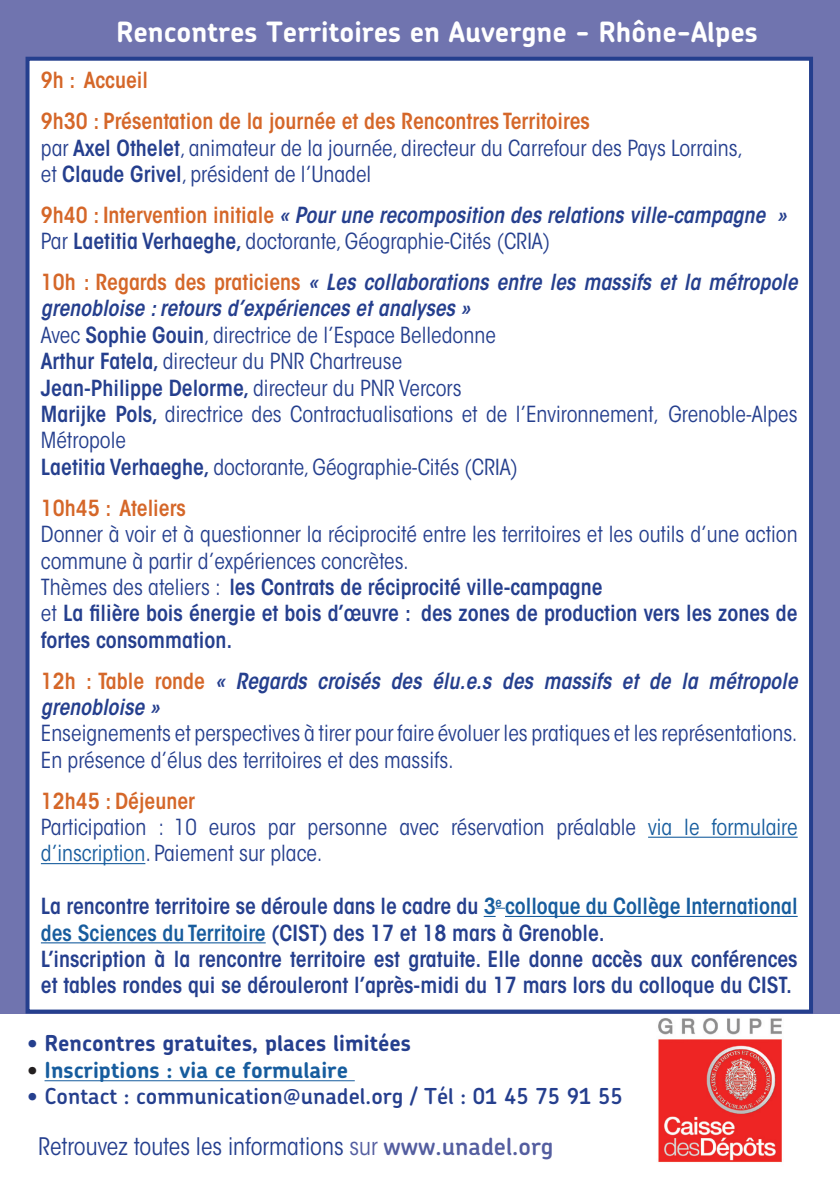
<style>
.page{position:relative;width:840px;height:1191px;background:#fff}
.page>*{position:absolute;margin:0;border:0;box-sizing:border-box;transform-origin:0 0}
.t1{font:700 28px "Chevin";color:#fff}
.t2{font:condensed 24px "ITC Avant Garde Std";color:#253f8e}
.t3{font:condensed 22px/26.4px "ITC Avant Garde Std";color:#253f8e}
.t4{font:600 condensed 22px/26.4px "ITC Avant Garde Std";color:#253f8e}
.t5{font:italic 600 condensed 22px/26.4px "ITC Avant Garde Std";color:#253f8e}
.t6{font:600 condensed 22px "ITC Avant Garde Std";color:#d56729}
.t7{font:600 22px "Chevin";color:#253f8e}
.t8{font:700 22px "Chevin";color:#253f8e}
.t9{font:700 22px "Chevin";color:#175d9e}
.s1{font-weight:600}
.s2{font-style:normal;color:#d56729}
.s3{font-weight:400}
.s4{color:#175d9e}
.s5{color:#231f20}
.s6{color:#545ea0}
.s7{font-family:"Chevin";font-weight:600;font-stretch:normal;color:#545ea0}
</style>
<div class="page">
<img style="left:645px;top:1013px;width:149px;height:149px">
<div style="left:0;top:0;width:839px;height:1013px;background:#7074af"></div>
<div style="left:28px;top:59px;width:782px;height:952px;background:#fff"></div>
<hr style="left:647px;top:836px;width:150px;height:1px;background:#175d9e">
<hr style="left:41px;top:863px;width:104px;height:1px;background:#175d9e">
<svg style="left:483px;top:916px;width:12px;height:1px"></svg>
<hr style="left:504px;top:916px;width:293px;height:1px;background:#175d9e">
<hr style="left:41px;top:942px;width:224px;height:1px;background:#175d9e">
<div style="left:26px;top:57px;width:786px;height:956px;border:4px solid #253f8e"></div>
<hr style="left:45px;top:1080px;width:309px;height:1px;background:#175d9e">
<p class="t1" style="left:116px;top:14px;width:643px">Rencontres Territoires en Auvergne - Rhône-Alpes</p>
<p class="t6" style="left:41px;top:67px;width:109px">9h : Accueil</p>
<p class="t6" style="left:41px;top:107px;width:550px">9h30 : Présentation de la journée et des Rencontres Territoires</p>
<p class="t3" style="left:41px;top:134px;width:703px">par <span class="s1">Axel Othelet</span>, animateur de la journée, directeur du Carrefour des Pays Lorrains,</p>
<p class="t3" style="left:41px;top:161px;width:332px">et <span class="s1">Claude Grivel</span>, président de l’Unadel</p>
<p class="t5" style="left:41px;top:202px;width:746px"><span class="s2">9h40 : Intervention initiale</span> « Pour une recomposition des relations ville-campagne »</p>
<p class="t3" style="left:41px;top:228px;width:510px">Par <span class="s1">Laetitia Verhaeghe,</span> doctorante, Géographie-Cités (CRIA)</p>
<p class="t5" style="left:41px;top:269px;width:757px"><span class="s2">10h : Regards des praticiens</span> « Les collaborations entre les massifs et la métropole grenobloise : retours d’expériences et analyses »</p>
<p class="t3" style="left:41px;top:322px;width:456px">Avec <span class="s1">Sophie Gouin</span>, directrice de l’Espace Belledonne</p>
<p class="t3" style="left:41px;top:348px;width:363px"><span class="s1">Arthur Fatela,</span> directeur du PNR Chartreuse</p>
<p class="t4" style="left:41px;top:374px;width:422px">Jean-Philippe Delorme, <span class="s3">directeur du PNR Vercors</span></p>
<p class="t3" style="left:41px;top:401px;width:757px"><span class="s1">Marijke Pols,</span> directrice des Contractualisations et de l’Environnement, Grenoble-Alpes<br>Métropole</p>
<p class="t3" style="left:41px;top:454px;width:478px"><span class="s1">Laetitia Verhaeghe,</span> doctorante, Géographie-Cités (CRIA)</p>
<p class="t6" style="left:41px;top:494px;width:146px">10h45 : Ateliers</p>
<p class="t3" style="left:41px;top:521px;width:758px">Donner à voir et à questionner la réciprocité entre les territoires et les outils d’une action commune à partir d’expériences concrètes.</p>
<p class="t4" style="left:41px;top:573px;width:563px"><span class="s3">Thèmes des ateliers :</span> les Contrats de réciprocité ville-campagne</p>
<p class="t4" style="left:41px;top:600px;width:757px"><span class="s3">et</span> La filière bois énergie et bois d’œuvre : des zones de production vers les zones de fortes consommation.</p>
<p class="t5" style="left:41px;top:667px;width:757px"><span class="s2">12h : Table ronde</span> « Regards croisés des élu.e.s des massifs et de la métropole grenobloise »</p>
<p class="t3" style="left:41px;top:720px;width:757px">Enseignements et perspectives à tirer pour faire évoluer les pratiques et les représentations.</p>
<p class="t3" style="left:41px;top:746px;width:414px">En présence d’élus des territoires et des massifs.</p>
<p class="t6" style="left:41px;top:787px;width:156px">12h45 : Déjeuner</p>
<p class="t3" style="left:41px;top:814px;width:757px">Participation : 10 euros par personne avec réservation préalable <span class="s4">via le formulaire d’inscription</span>. Paiement sur place.</p>
<p class="t4" style="left:41px;top:893px;width:757px">La rencontre territoire se déroule dans le cadre du <span class="s4">3</span><sup>e</sup> <span class="s4">colloque du Collège International des Sciences du Territoire</span> (CIST) des 17 et 18 mars à Grenoble.</p>
<p class="t4" style="left:41px;top:945px;width:757px">L’inscription à la rencontre territoire est gratuite. Elle donne accès aux conférences et tables rondes qui se dérouleront l’après-midi du 17 mars lors du colloque du CIST.</p>
<p class="t8" style="left:27px;top:1029px;width:385px">• Rencontres gratuites, places limitées</p>
<p class="t9" style="left:27px;top:1055px;width:322px"><span class="s5">•</span> Inscriptions : via ce formulaire</p>
<p class="t7" style="left:27px;top:1082px;width:596px">• Contact : communication@unadel.org / Tél : 01 45 75 91 55</p>
<p class="t2" style="left:38px;top:1132px;width:516px">Retrouvez toutes les informations <span class="s6">sur</span> <span class="s7">www.unadel.org</span></p>
</div>
